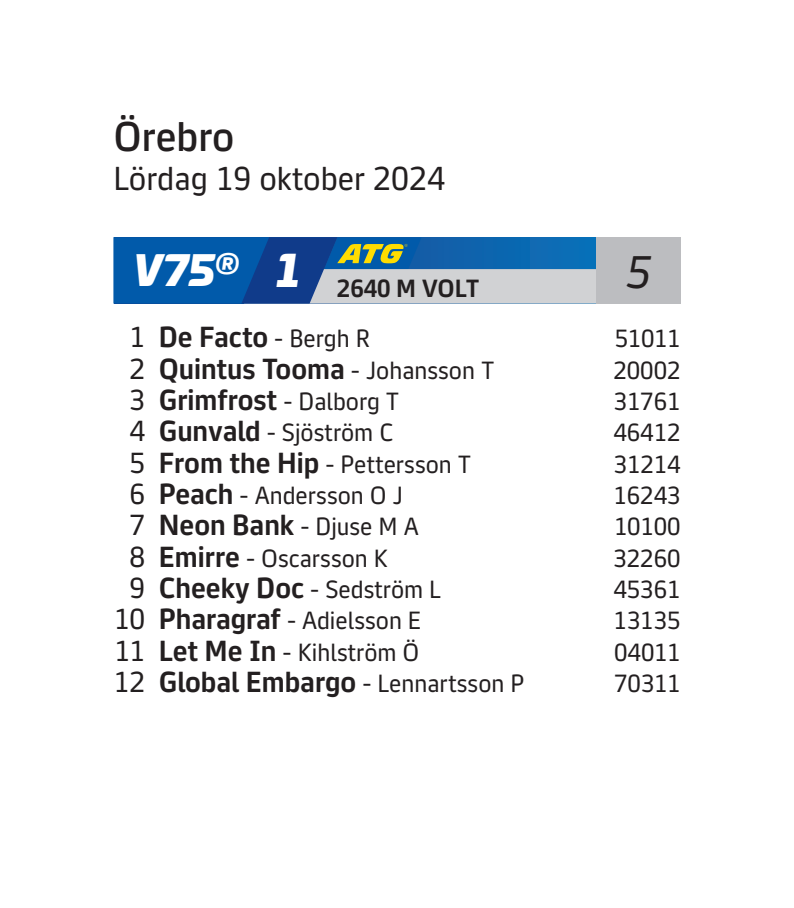
<style>
.page{position:relative;width:794px;height:908px;background:#fff}
.page>*{position:absolute;margin:0;border:0;box-sizing:border-box;transform-origin:0 0}
.t1{font:46px "ATG Rubrik";color:#fff}
.t2{font:44px "ATG Rubrik";color:#fff}
.t3{font:italic 44px "ATG Text";color:#231f20}
.t4{font:500 40px "ATG Text";color:#231f20}
.t5{font:32px "ATG Text";color:#231f20}
.HorseAndRider{font:700 28px "ATG Text";color:#231f20}
.S_REKORD{font:28px "ATG Text";color:#231f20}
.HorseAndRider-2{font:24px "ATG Text";color:#231f20}
.S_REKORD-2{font:24px "ATG Text";color:#231f20}
.t6{font:700 24px "ATG Text";color:#231f20}
.s1{font-weight:400;font-size:24px}
.s2{font-weight:700;font-size:28px}
</style>
<div class="page">
<div style="left:595px;top:237px;width:85px;height:66px;background:#bcbdc0"></div>
<svg style="left:113px;top:237px;width:483px;height:66px"></svg>
<p class="t4" style="left:113px;top:113px;width:122px">Örebro</p>
<p class="t5" style="left:113px;top:159px;width:333px">Lördag 19 oktober 2024</p>
<p class="t2" style="left:134px;top:244px;width:106px">V75®</p>
<p class="t1" style="left:277px;top:243px;width:25px">1</p>
<p class="t6" style="left:337px;top:274px;width:144px">2640 M VOLT</p>
<p class="t3" style="left:626px;top:246px;width:26px">5</p>
<p class="S_REKORD" style="left:129px;top:320px;width:17px">1</p>
<p class="HorseAndRider" style="left:159px;top:320px;width:213px">De Facto <span class="s1">- Bergh R</span></p>
<p class="S_REKORD-2" style="left:614px;top:324px;width:67px">51011</p>
<p class="S_REKORD" style="left:129px;top:352px;width:17px">2</p>
<p class="HorseAndRider" style="left:159px;top:351px;width:337px">Quintus Tooma <span class="s1">- Johansson T</span></p>
<p class="S_REKORD-2" style="left:613px;top:356px;width:69px">20002</p>
<p class="S_REKORD" style="left:129px;top:383px;width:17px">3</p>
<p class="HorseAndRider" style="left:159px;top:383px;width:242px">Grimfrost <span class="s1">- Dalborg T</span></p>
<p class="S_REKORD-2" style="left:614px;top:387px;width:68px">31761</p>
<p class="S_REKORD" style="left:129px;top:414px;width:17px">4</p>
<p class="HorseAndRider-2" style="left:159px;top:418px;width:236px"><span class="s2">Gunvald</span> - Sjöström C</p>
<p class="S_REKORD-2" style="left:613px;top:418px;width:69px">46412</p>
<p class="S_REKORD" style="left:129px;top:446px;width:17px">5</p>
<p class="HorseAndRider-2" style="left:159px;top:449px;width:314px"><span class="s2">From the Hip</span> - Pettersson T</p>
<p class="S_REKORD-2" style="left:614px;top:449px;width:68px">31214</p>
<p class="S_REKORD" style="left:129px;top:477px;width:17px">6</p>
<p class="HorseAndRider-2" style="left:159px;top:481px;width:246px"><span class="s2">Peach</span> - Andersson O J</p>
<p class="S_REKORD-2" style="left:613px;top:481px;width:68px">16243</p>
<p class="S_REKORD" style="left:129px;top:508px;width:17px">7</p>
<p class="HorseAndRider" style="left:159px;top:508px;width:261px">Neon Bank <span class="s1">- Djuse M A</span></p>
<p class="S_REKORD-2" style="left:614px;top:512px;width:68px">10100</p>
<p class="S_REKORD" style="left:129px;top:540px;width:17px">8</p>
<p class="HorseAndRider-2" style="left:159px;top:543px;width:231px"><span class="s2">Emirre</span> - Oscarsson K</p>
<p class="S_REKORD-2" style="left:613px;top:543px;width:69px">32260</p>
<p class="S_REKORD" style="left:129px;top:571px;width:17px">9</p>
<p class="HorseAndRider-2" style="left:159px;top:575px;width:284px"><span class="s2">Cheeky Doc</span> - Sedström L</p>
<p class="S_REKORD-2" style="left:613px;top:575px;width:69px">45361</p>
<p class="S_REKORD" style="left:114px;top:602px;width:33px">10</p>
<p class="HorseAndRider-2" style="left:159px;top:606px;width:264px"><span class="s2">Pharagraf</span> - Adielsson E</p>
<p class="S_REKORD-2" style="left:613px;top:606px;width:68px">13135</p>
<p class="S_REKORD" style="left:114px;top:633px;width:32px">11</p>
<p class="HorseAndRider-2" style="left:159px;top:637px;width:262px"><span class="s2">Let Me In</span> - Kihlström Ö</p>
<p class="S_REKORD-2" style="left:614px;top:637px;width:68px">04011</p>
<p class="S_REKORD" style="left:114px;top:665px;width:33px">12</p>
<p class="HorseAndRider" style="left:159px;top:664px;width:367px">Global Embargo <span class="s1">- Lennartsson P</span></p>
<p class="S_REKORD-2" style="left:614px;top:669px;width:68px">70311</p>
</div>
